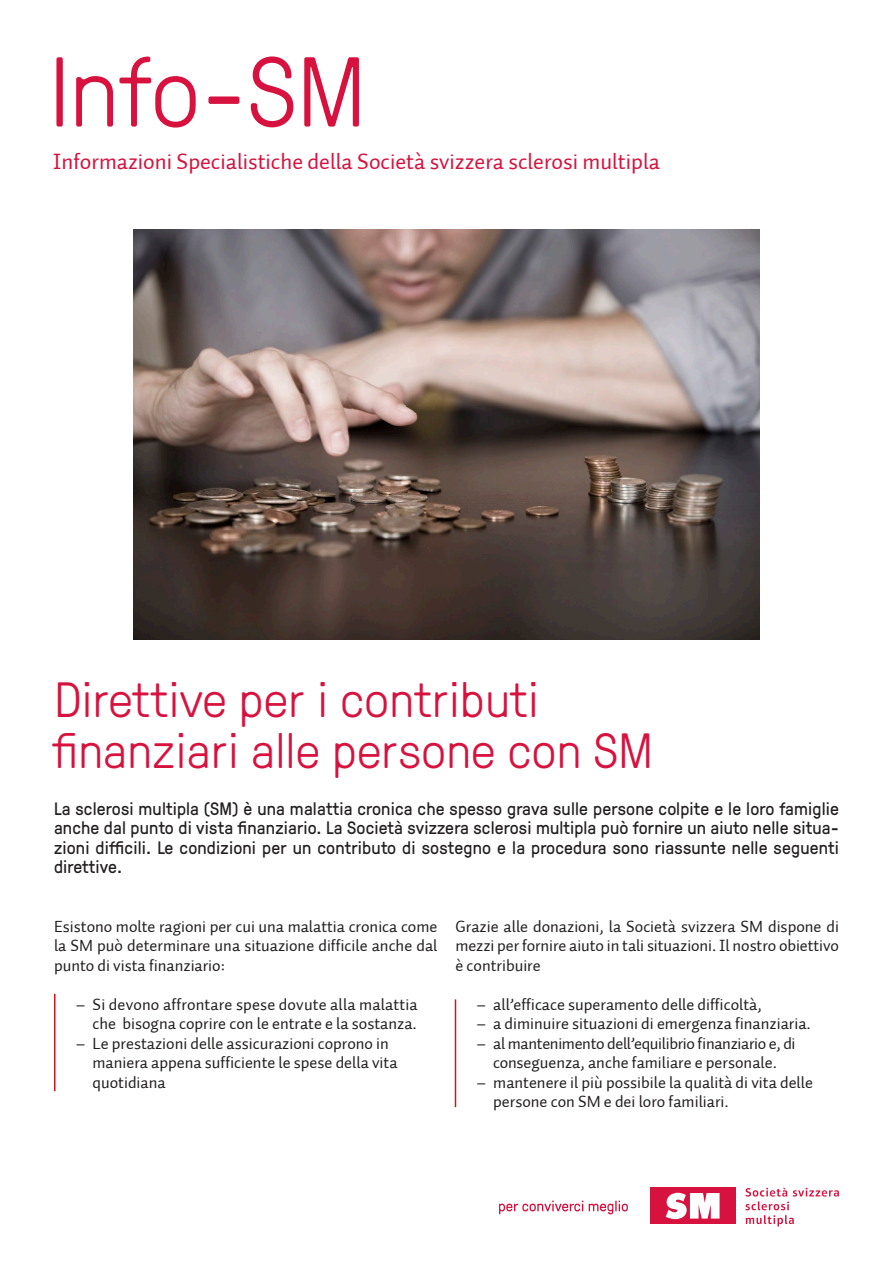
<style>
.page{position:relative;width:893px;height:1263px;background:#fff}
.page>*{position:absolute;margin:0;border:0;box-sizing:border-box;transform-origin:0 0}
.t1{font:300 99px "GT Pressura";letter-spacing:.01em;color:#d7123e}
.Titel_Infoblatt{font:300 49.5px/51px "GT Pressura";letter-spacing:.01em;color:#d7123e}
.t2{font:22.5px "Auto 2 Regular LF";color:#d7123e}
.Untertitel{font:18px/19.5px "GT Pressura";letter-spacing:.01em;color:#231f20;text-align:justify}
.Fliesstext_mitEinzug{font:16.5px/19.5px "Auto 2 Regular LF";color:#231f20}
.Fliesstext{font:16.5px/19.5px "Auto 2 Regular LF";color:#231f20;text-align:justify}
.Fliesstext_mitEinzug-2{font:16.5px/19.5px "Auto 2 Regular LF";letter-spacing:-.02em;color:#231f20;text-align:center}
</style>
<div class="page">
<div style="left:650px;top:1188px;width:86px;height:36px;background:#d7123e"></div>
<svg style="left:666px;top:1193px;width:54px;height:26px"></svg>
<svg style="left:745px;top:1188px;width:94px;height:38px"></svg>
<svg style="left:499px;top:1201px;width:84px;height:13px"></svg>
<svg style="left:589px;top:1201px;width:39px;height:13px"></svg>
<img style="left:134px;top:230px;width:625px;height:409px">
<hr style="left:54px;top:994px;width:2px;height:97px;background:#cd151d">
<hr style="left:455px;top:999px;width:1px;height:108px;background:#cd151d">
<p class="t1" style="left:50px;top:21px;width:317px">Info-SM</p>
<p class="t2" style="left:53px;top:147px;width:609px">Informazioni Specialistiche della Società svizzera sclerosi multipla</p>
<p class="Titel_Infoblatt" style="left:52px;top:671px;width:602px">Direttive per i contributi finanziari alle persone con SM</p>
<p class="Untertitel" style="left:54px;top:797px;width:786px">La sclerosi multipla (SM) è una malattia cronica che spesso grava sulle persone colpite e le loro famiglie anche dal punto di vista finanziario. La Società svizzera sclerosi multipla può fornire un aiuto nelle situa&shy;zioni difficili. Le condizioni per un contributo di sostegno e la procedura sono riassunte nelle seguenti direttive.</p>
<p class="Fliesstext" style="left:54px;top:916px;width:385px">Esistono molte ragioni per cui una malattia cronica come la SM può determinare una situazione difficile anche dal punto di vista finanziario:</p>
<p class="Fliesstext" style="left:455px;top:916px;width:385px">Grazie alle donazioni, la Società svizzera SM dispone di mezzi per fornire aiuto in tali situazioni. Il nostro obiettivo è contribuire</p>
<p class="Fliesstext_mitEinzug" style="left:76px;top:994px;width:343px;text-align:right">– Si devono affrontare spese dovute alla malattia che bisogna coprire con le entrate e la sostanza.</p>
<p class="Fliesstext_mitEinzug" style="left:93px;top:1033px;width:307px;text-indent:-16px">– Le prestazioni delle assicurazioni coprono in maniera appena sufficiente le spese della vita quotidiana</p>
<p class="Fliesstext_mitEinzug" style="left:477px;top:994px;width:286px">– all’efficace superamento delle difficoltà,</p>
<p class="Fliesstext_mitEinzug" style="left:477px;top:1014px;width:336px">– a diminuire situazioni di emergenza finanziaria.</p>
<p class="Fliesstext_mitEinzug-2" style="left:477px;top:1033px;width:320px">– al mantenimento dell’equilibrio finanziario e, di conseguenza, anche familiare e personale.</p>
<p class="Fliesstext_mitEinzug" style="left:493px;top:1072px;width:321px;text-indent:-16px">– mantenere il più possibile la qualità di vita delle persone con SM e dei loro familiari.</p>
</div>
